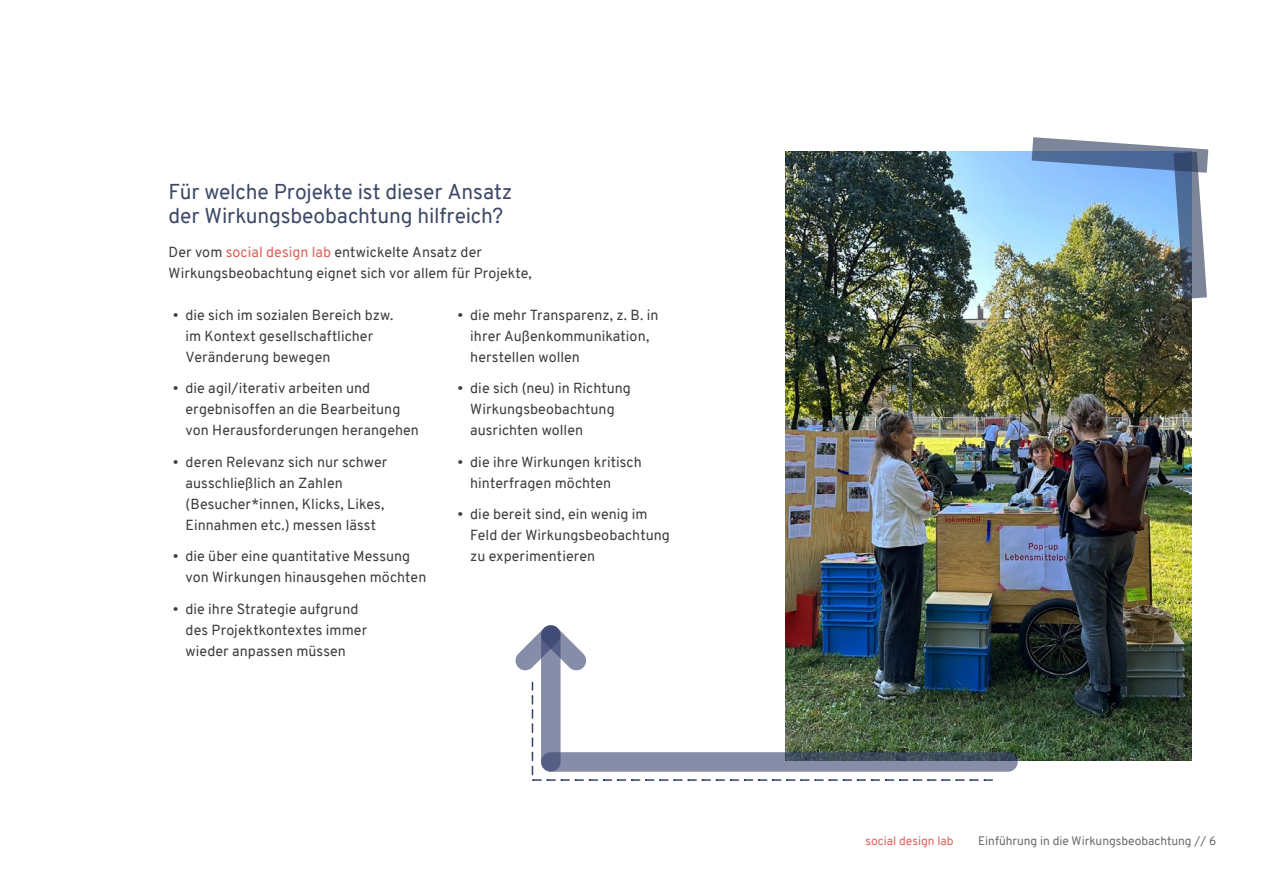
<style>
.page{position:relative;width:1263px;height:893px;background:#fff}
.page>*{position:absolute;margin:0;border:0;box-sizing:border-box;transform-origin:0 0}
.t1{font:21px/24px "Overpass";letter-spacing:-.01em;color:#3c4865}
.t2{font:14.25px/21px "Overpass";letter-spacing:.005em;color:#3c3c3b}
.t3{font:12px "Overpass";color:#6b6b6a}
.t4{font:12px "Overpass";color:#de5f5a}
.s1{color:#de5f5a}
</style>
<div class="page">
<img style="left:785px;top:152px;width:406px;height:608px">
<img style="left:1032px;top:137px;width:176px;height:162px">
<div style="left:541px;top:752px;width:477px;height:20px;background:#36416e;border-radius:10px;opacity:.6"></div>
<div style="left:541px;top:625px;width:19px;height:147px;background:#868da8;border-radius:10px"></div>
<svg style="left:515px;top:625px;width:71px;height:46px"></svg>
<svg style="left:531px;top:681px;width:467px;height:100px"></svg>
<h1 class="t1" style="left:169px;top:180px;width:345px">Für welche Projekte ist dieser Ansatz der Wirkungsbeobachtung hilfreich?</h1>
<p class="t2" style="left:169px;top:241px;width:365px">Der vom <span class="s1">social design lab</span> entwickelte Ansatz der<br>Wirkungsbeobachtung eignet sich vor allem für Projekte,</p>
<p class="t2" style="left:186px;top:304px;width:209px;text-indent:-13px">• die sich im sozialen Bereich bzw. im Kontext gesellschaftlicher<br>Veränderung bewegen</p>
<p class="t2" style="left:186px;top:378px;width:235px;text-indent:-13px">• die agil/iterativ arbeiten und ergebnisoffen an die Bearbeitung von Herausforderungen herangehen</p>
<p class="t2" style="left:186px;top:451px;width:203px;text-indent:-13px">• deren Relevanz sich nur schwer ausschließlich an Zahlen (Besucher*innen, Klicks, Likes,<br>Einnahmen etc.) messen lässt</p>
<p class="t2" style="left:186px;top:546px;width:242px;text-indent:-13px">• die über eine quantitative Messung von Wirkungen hinausgehen möchten</p>
<p class="t2" style="left:186px;top:599px;width:183px;text-indent:-13px">• die ihre Strategie aufgrund des Projektkontextes immer wieder anpassen müssen</p>
<p class="t2" style="left:470px;top:304px;width:190px;text-indent:-13px">• die mehr Transparenz, z. B. in ihrer Außenkommunikation, herstellen wollen</p>
<p class="t2" style="left:470px;top:378px;width:162px;text-indent:-13px">• die sich (neu) in Richtung<br>Wirkungsbeobachtung ausrichten wollen</p>
<p class="t2" style="left:470px;top:451px;width:173px;text-indent:-13px">• die ihre Wirkungen kritisch hinterfragen möchten</p>
<p class="t2" style="left:470px;top:504px;width:201px;text-indent:-13px">• die bereit sind, ein wenig im<br>Feld der Wirkungsbeobachtung zu experimentieren</p>
<p class="t4" style="left:865px;top:832px;width:90px">social design lab</p>
<p class="t3" style="left:978px;top:832px;width:240px">Einführung in die Wirkungsbeobachtung // 6</p>
</div>
